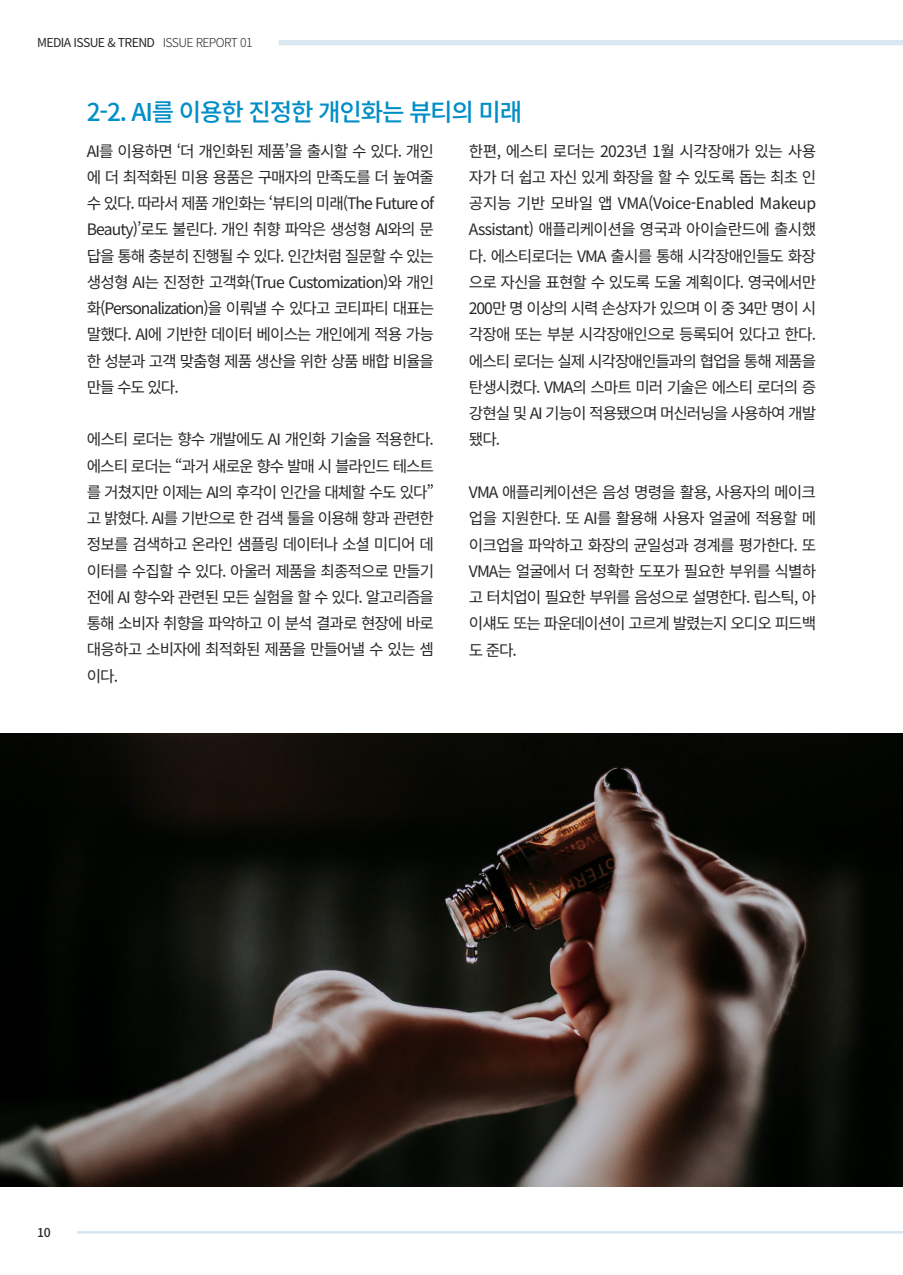
<style>
.page{position:relative;width:903px;height:1275px;background:#fff}
.page>*{position:absolute;margin:0;border:0;box-sizing:border-box;transform-origin:0 0}
.t1{font:500 24.5px "Noto Sans CJ Kkr";letter-spacing:-.05em;color:#008ec7}
.t2{font:15.75px/26.2px "Noto Sans CJ Kkr";letter-spacing:-.065em;color:#292829;text-align:justify}
.t3{font:12.25px "Noto Sans CJ Kkr";letter-spacing:-.05em;color:#292829}
.t4{font:500 12.25px "Noto Sans CJ Kkr";color:#292829}
.s1{font-weight:300}
</style>
<div class="page">
<div style="left:279px;top:40px;width:624px;height:5px;background:#dae7f0"></div>
<img style="left:0;top:733px;width:903px;height:453px">
<hr style="left:77px;top:1231px;width:826px;height:3px;background:#dae7f0">
<p class="t3" style="left:37px;top:36px;width:217px">MEDIA ISSUE &amp; TREND <span class="s1">ISSUE REPORT 01</span></p>
<h1 class="t1" style="left:87px;top:98px;width:437px">2-2. AI를 이용한 진정한 개인화는 뷰티의 미래</h1>
<p class="t2" style="left:87px;top:138px;width:349px">AI를 이용하면 ‘더 개인화된 제품’을 출시할 수 있다. 개인 에 더 최적화된 미용 용품은 구매자의 만족도를 더 높여줄 수 있다. 따라서 제품 개인화는 ‘뷰티의 미래(The Future of Beauty)’로도 불린다. 개인 취향 파악은 생성형 AI와의 문 답을 통해 충분히 진행될 수 있다. 인간처럼 질문할 수 있는 생성형 AI는 진정한 고객화(True Customization)와 개인 화(Personalization)을 이뤄낼 수 있다고 코티파티 대표는 말했다. AI에 기반한 데이터 베이스는 개인에게 적용 가능 한 성분과 고객 맞춤형 제품 생산을 위한 상품 배합 비율을 만들 수도 있다.</p>
<p class="t2" style="left:87px;top:427px;width:349px">에스티 로더는 향수 개발에도 AI 개인화 기술을 적용한다. 에스티 로더는 “과거 새로운 향수 발매 시 블라인드 테스트 를 거쳤지만 이제는 AI의 후각이 인간을 대체할 수도 있다” 고 밝혔다. AI를 기반으로 한 검색 툴을 이용해 향과 관련한 정보를 검색하고 온라인 샘플링 데이터나 소셜 미디어 데 이터를 수집할 수 있다. 아울러 제품을 최종적으로 만들기 전에 AI 향수와 관련된 모든 실험을 할 수 있다. 알고리즘을 통해 소비자 취향을 파악하고 이 분석 결과로 현장에 바로 대응하고 소비자에 최적화된 제품을 만들어낼 수 있는 셈 이다.</p>
<p class="t2" style="left:469px;top:138px;width:349px">한편, 에스티 로더는 2023년 1월 시각장애가 있는 사용 자가 더 쉽고 자신 있게 화장을 할 수 있도록 돕는 최초 인 공지능 기반 모바일 앱 VMA(Voice-Enabled Makeup Assistant) 애플리케이션을 영국과 아이슬란드에 출시했 다. 에스티로더는 VMA 출시를 통해 시각장애인들도 화장 으로 자신을 표현할 수 있도록 도울 계획이다. 영국에서만 200만 명 이상의 시력 손상자가 있으며 이 중 34만 명이 시 각장애 또는 부분 시각장애인으로 등록되어 있다고 한다. 에스티 로더는 실제 시각장애인들과의 협업을 통해 제품을 탄생시켰다. VMA의 스마트 미러 기술은 에스티 로더의 증 강현실 및 AI 기능이 적용됐으며 머신러닝을 사용하여 개발 됐다.</p>
<p class="t2" style="left:469px;top:479px;width:349px">VMA 애플리케이션은 음성 명령을 활용, 사용자의 메이크 업을 지원한다. 또 AI를 활용해 사용자 얼굴에 적용할 메 이크업을 파악하고 화장의 균일성과 경계를 평가한다. 또 VMA는 얼굴에서 더 정확한 도포가 필요한 부위를 식별하 고 터치업이 필요한 부위를 음성으로 설명한다. 립스틱, 아 이섀도 또는 파운데이션이 고르게 발렸는지 오디오 피드백 도 준다.</p>
<p class="t4" style="left:37px;top:1226px;width:15px">10</p>
</div>
